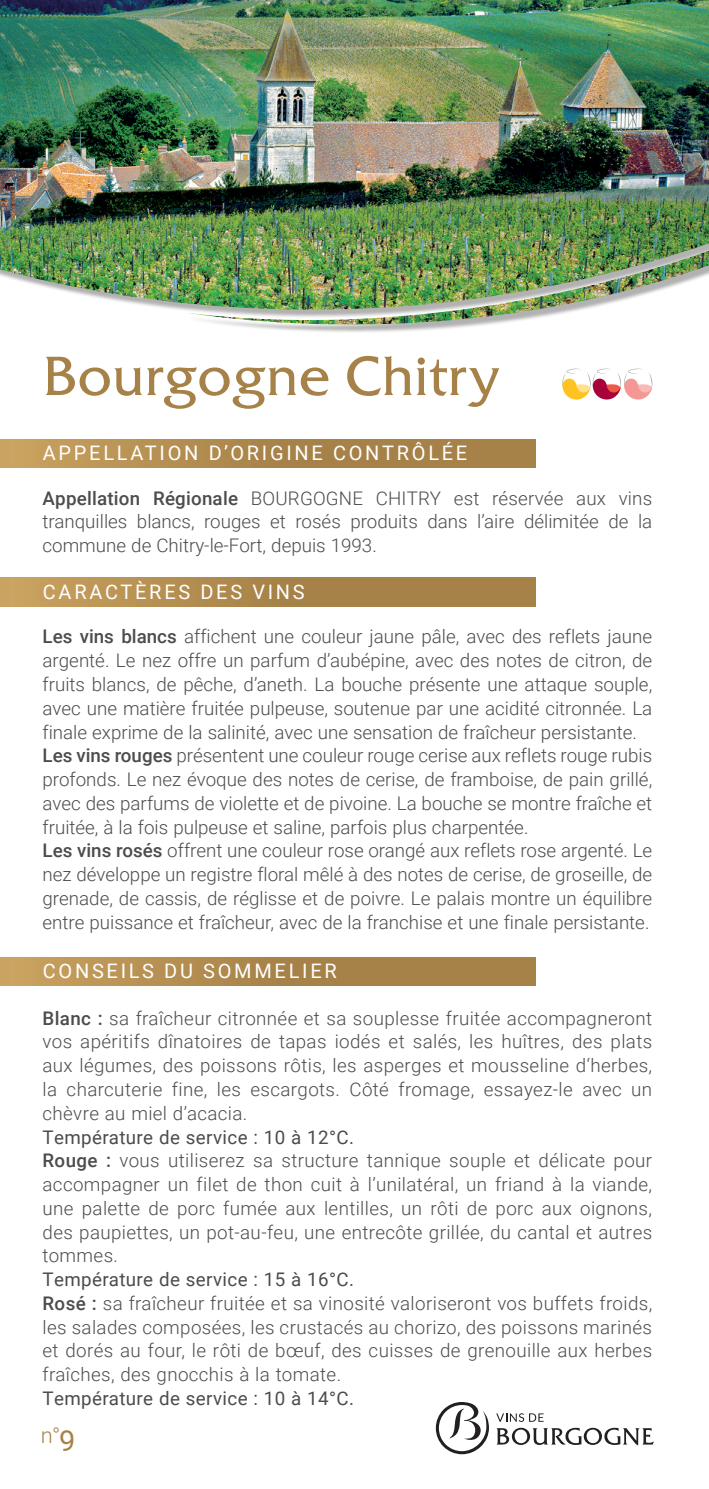
<style>
.page{position:relative;width:709px;height:1489px;background:#fff}
.page>*{position:absolute;margin:0;border:0;box-sizing:border-box;transform-origin:0 0}
.t1{font:55px "Friz Quadrata Pro";color:#a78248}
.t2{font:29px "Roboto";color:#a78248}
.t3{font:300 22px "Roboto";color:#a78248}
.Texte_courant_normal{font:20px "Roboto";letter-spacing:.135em;color:#fff}
.Texte_courant_normal-2{font:300 18.75px/23.8px "Roboto";color:#4b4c4d;text-align:justify}
.Texte_courant_normal-3{font:18.75px "Roboto";letter-spacing:.02em;color:#4b4c4d}
.s1{font-weight:500}
</style>
<div class="page">
<img style="left:0;top:0;width:709px;height:332px">
<div style="left:0;top:577px;width:535px;height:29px;background:linear-gradient(to right,#c39c5b,#9e7a42)"></div>
<div style="left:0;top:439px;width:535px;height:29px;background:linear-gradient(to right,#c39c5b,#9e7a42)"></div>
<div style="left:0;top:957px;width:535px;height:28px;background:linear-gradient(to right,#c39c5b,#9e7a42)"></div>
<svg style="left:562px;top:368px;width:90px;height:31px"></svg>
<svg style="left:496px;top:1413px;width:47px;height:8px"></svg>
<svg style="left:496px;top:1427px;width:158px;height:18px"></svg>
<svg style="left:436px;top:1402px;width:53px;height:51px"></svg>
<p class="t1" style="left:43px;top:342px;width:458px">Bourgogne Chitry</p>
<p class="Texte_courant_normal" style="left:43px;top:439px;width:426px">APPELLATION D’ORIGINE CONTRÔLÉE</p>
<p class="Texte_courant_normal-2" style="left:43px;top:485px;width:611px"><span class="s1">Appellation Régionale</span> BOURGOGNE CHITRY est réservée aux vins tranquilles blancs, rouges et rosés produits dans l’aire délimitée de la commune de Chitry-le-Fort, depuis 1993.</p>
<p class="Texte_courant_normal" style="left:43px;top:578px;width:263px">CARACTÈRES DES VINS</p>
<p class="Texte_courant_normal-2" style="left:43px;top:624px;width:611px"><span class="s1">Les vins blancs</span> affichent une couleur jaune pâle, avec des reflets jaune argenté. Le nez offre un parfum d’aubépine, avec des notes de citron, de fruits blancs, de pêche, d’aneth. La bouche présente une attaque souple, avec une matière fruitée pulpeuse, soutenue par une acidité citronnée. La finale exprime de la salinité, avec une sensation de fraîcheur persistante.</p>
<p class="Texte_courant_normal-2" style="left:43px;top:743px;width:611px"><span class="s1">Les vins rouges</span> présentent une couleur rouge cerise aux reflets rouge rubis profonds. Le nez évoque des notes de cerise, de framboise, de pain grillé, avec des parfums de violette et de pivoine. La bouche se montre fraîche et fruitée, à la fois pulpeuse et saline, parfois plus charpentée.</p>
<p class="Texte_courant_normal-2" style="left:43px;top:838px;width:611px"><span class="s1">Les vins rosés</span> offrent une couleur rose orangé aux reflets rose argenté. Le nez développe un registre floral mêlé à des notes de cerise, de groseille, de grenade, de cassis, de réglisse et de poivre. Le palais montre un équilibre entre puissance et fraîcheur, avec de la franchise et une finale persistante.</p>
<p class="Texte_courant_normal" style="left:43px;top:957px;width:295px">CONSEILS DU SOMMELIER</p>
<p class="Texte_courant_normal-2" style="left:43px;top:1005px;width:611px"><span class="s1">Blanc :</span> sa fraîcheur citronnée et sa souplesse fruitée accompagneront vos apéritifs dînatoires de tapas iodés et salés, les huîtres, des plats aux légumes, des poissons rôtis, les asperges et mousseline d‘herbes, la charcuterie fine, les escargots. Côté fromage, essayez-le avec un chèvre au miel d’acacia.</p>
<p class="Texte_courant_normal-3" style="left:43px;top:1123px;width:313px">Température de service : 10 à 12°C.</p>
<p class="Texte_courant_normal-2" style="left:43px;top:1147px;width:611px"><span class="s1">Rouge :</span> vous utiliserez sa structure tannique souple et délicate pour accompagner un filet de thon cuit à l’unilatéral, un friand à la viande, une palette de porc fumée aux lentilles, un rôti de porc aux oignons, des paupiettes, un pot-au-feu, une entrecôte grillée, du cantal et autres tommes.</p>
<p class="Texte_courant_normal-3" style="left:43px;top:1266px;width:313px">Température de service : 15 à 16°C.</p>
<p class="Texte_courant_normal-2" style="left:43px;top:1290px;width:611px"><span class="s1">Rosé :</span> sa fraîcheur fruitée et sa vinosité valoriseront vos buffets froids, les salades composées, les crustacés au chorizo, des poissons marinés et dorés au four, le rôti de bœuf, des cuisses de grenouille aux herbes fraîches, des gnocchis à la tomate.</p>
<p class="Texte_courant_normal-3" style="left:43px;top:1384px;width:313px">Température de service : 10 à 14°C.</p>
<p class="t3" style="left:41px;top:1419px;width:21px">n°</p>
<p class="t2" style="left:59px;top:1419px;width:18px">9</p>
</div>
